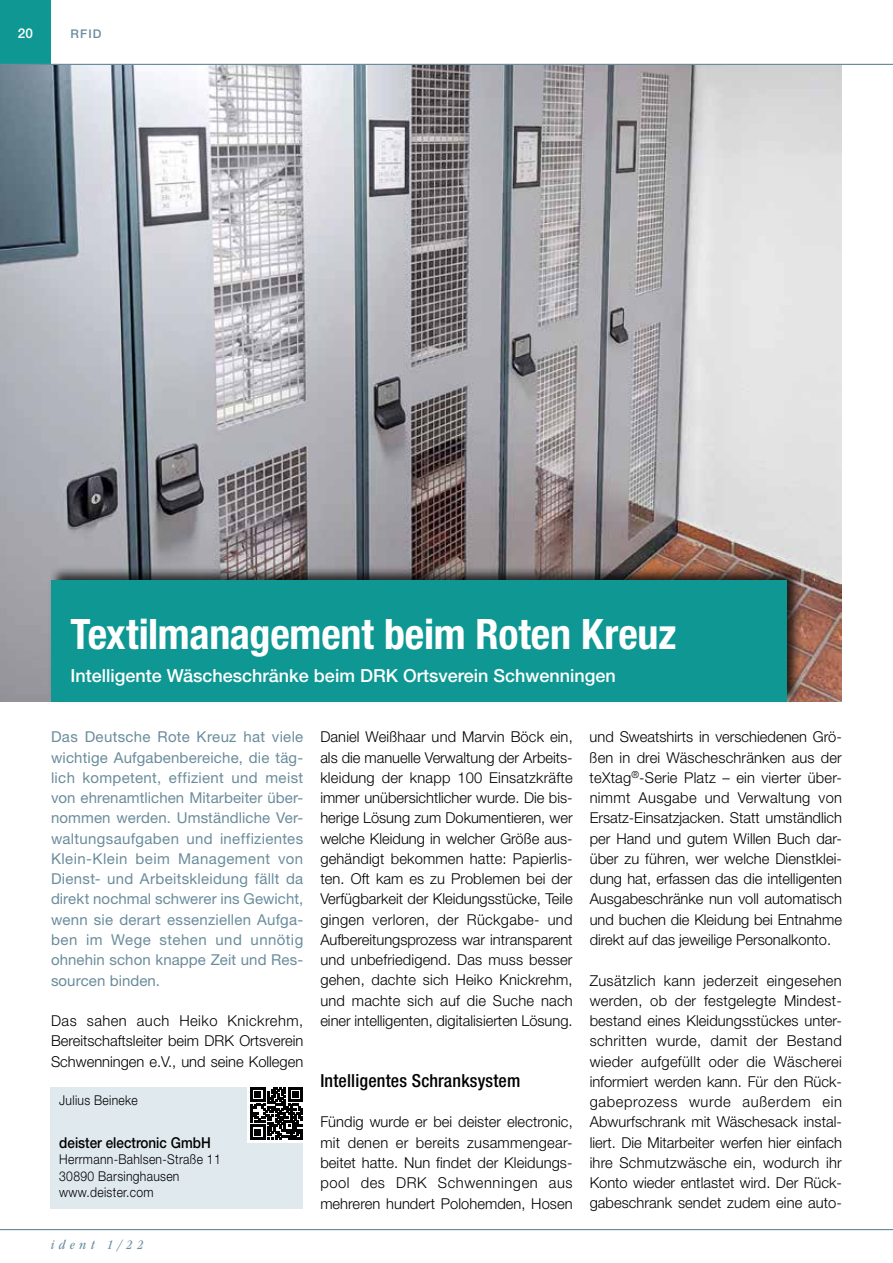
<style>
.page{position:relative;width:893px;height:1263px;background:#fff}
.page>*{position:absolute;margin:0;border:0;box-sizing:border-box;transform-origin:0 0}
.t1{font:700 condensed 42px "Helvetica Neue LT Std";letter-spacing:-.005em;color:#fff}
.t2{font:500 18px "Helvetica Neue LT Std";color:#fff}
.t3{font:500 condensed 18px "Helvetica Neue LT Std";letter-spacing:.01em;color:#000}
.t4{font:300 15px/20.2px "Helvetica Neue LT Std";color:#000;text-align:justify}
.t5{font:15px/20.2px "Helvetica Neue LT Std";letter-spacing:.005em;color:#6a8c9c;text-align:justify}
.t6{font:500 15px "Helvetica Neue LT Std";color:#000;scale:.9 1}
.t7{font:300 13.5px/16.5px "Helvetica Neue LT Std";letter-spacing:.025em;color:#000;scale:.9 1}
.t8{font:italic condensed 13.5px "ITC Garamond Std";letter-spacing:.35em;color:#6a8c9c}
.t9{font:500 13.5px "Helvetica Neue LT Std";color:#fff}
.t10{font:500 12px "Helvetica Neue LT Std";color:#6a8c9c}
</style>
<div class="page">
<div style="left:51px;top:1087px;width:252px;height:121px;background:#e0e9ee"></div>
<svg style="left:248px;top:1087px;width:55px;height:55px"></svg>
<svg style="left:250px;top:1087px;width:53px;height:52px;background:#424242"></svg>
<img style="left:0;top:65px;width:842px;height:637px">
<div style="left:48px;top:565px;width:754px;height:140px;background:#000;opacity:.75"></div>
<div style="left:51px;top:580px;width:736px;height:122px;background:#0f9893"></div>
<div style="left:0;top:0;width:51px;height:64px;background:#0f9893"></div>
<hr style="left:0;top:64px;width:893px;height:1px;background:#6a8c9c">
<hr style="left:0;top:1229px;width:893px;height:1px;background:#6a8c9c">
<p class="t9" style="left:18px;top:25px;width:17px">20</p>
<p class="t10" style="left:70px;top:27px;width:33px">RFID</p>
<h1 class="t1" style="left:70px;top:608px;width:607px">Textilmanagement beim Roten Kreuz</h1>
<p class="t2" style="left:70px;top:664px;width:547px">Intelligente Wäscheschränke beim DRK Ortsverein Schwenningen</p>
<p class="t5" style="left:51px;top:727px;width:254px">Das Deutsche Rote Kreuz hat viele wichtige Aufgabenbereiche, die täg&shy;lich kompetent, effizient und meist von ehrenamtlichen Mitarbeiter über&shy;nommen werden. Umständliche Ver&shy;waltungsaufgaben und ineffizientes Klein-Klein beim Management von Dienst- und Arbeitskleidung fällt da direkt nochmal schwerer ins Gewicht, wenn sie derart essenziellen Aufga&shy;ben im Wege stehen und unnötig ohnehin schon knappe Zeit und Res&shy;sourcen binden.</p>
<p class="t4" style="left:51px;top:1010px;width:254px">Das sahen auch Heiko Knickrehm, Bereitschaftsleiter beim DRK Ortsverein Schwenningen e.V., und seine Kollegen</p>
<p class="t7" style="left:59px;top:1092px;width:89px">Julius Beineke</p>
<p class="t6" style="left:59px;top:1133px;width:168px">deister electronic GmbH</p>
<p class="t7" style="left:59px;top:1151px;width:181px">Herrmann-Bahlsen-Straße 11<br>30890 Barsinghausen www.deister.com</p>
<p class="t8" style="left:51px;top:1237px;width:94px">ident 1/22</p>
<p class="t4" style="left:320px;top:726px;width:254px">Daniel Weißhaar und Marvin Böck ein, als die manuelle Verwaltung der Arbeits&shy;kleidung der knapp 100 Einsatzkräfte immer unübersichtlicher wurde. Die bis&shy;herige Lösung zum Dokumentieren, wer welche Kleidung in welcher Größe aus&shy;gehändigt bekommen hatte: Papierlis&shy;ten. Oft kam es zu Problemen bei der Verfügbarkeit der Kleidungsstücke, Teile gingen verloren, der Rückgabe- und Aufbereitungsprozess war intransparent und unbefriedigend. Das muss besser gehen, dachte sich Heiko Knickrehm, und machte sich auf die Suche nach einer intelligenten, digitalisierten Lösung.</p>
<p class="t3" style="left:320px;top:1070px;width:202px">Intelligentes Schranksystem</p>
<p class="t4" style="left:320px;top:1112px;width:254px">Fündig wurde er bei deister electronic, mit denen er bereits zusammengear&shy;beitet hatte. Nun findet der Kleidungs&shy;pool des DRK Schwenningen aus mehreren hundert Polohemden, Hosen</p>
<p class="t4" style="left:590px;top:726px;width:254px">und Sweatshirts in verschiedenen Grö&shy;ßen in drei Wäscheschränken aus der teXtag<sup>®</sup>-Serie Platz – ein vierter über&shy;nimmt Ausgabe und Verwaltung von Ersatz-Einsatzjacken. Statt umständlich per Hand und gutem Willen Buch dar&shy;über zu führen, wer welche Dienstklei&shy;dung hat, erfassen das die intelligenten Ausgabeschränke nun voll automatisch und buchen die Kleidung bei Entnahme direkt auf das jeweilige Personalkonto.</p>
<p class="t4" style="left:590px;top:970px;width:254px">Zusätzlich kann jederzeit eingesehen werden, ob der festgelegte Mindest&shy;bestand eines Kleidungsstückes unter&shy;schritten wurde, damit der Bestand wieder aufgefüllt oder die Wäscherei informiert werden kann. Für den Rück&shy;gabeprozess wurde außerdem ein Abwurfschrank mit Wäschesack instal&shy;liert. Die Mitarbeiter werfen hier einfach ihre Schmutzwäsche ein, wodurch ihr Konto wieder entlastet wird. Der Rück&shy;gabeschrank sendet zudem eine auto-</p>
</div>
